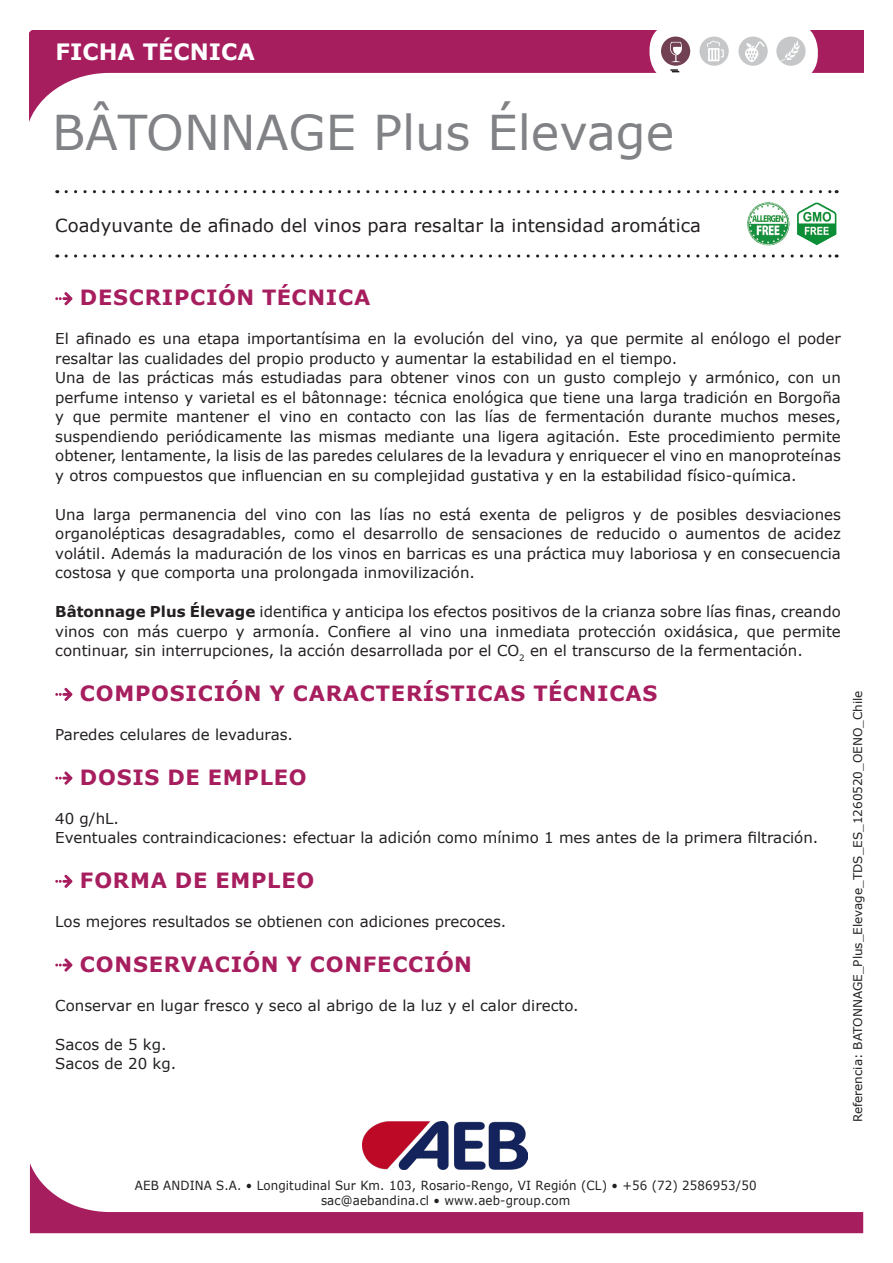
<style>
.page{position:relative;width:893px;height:1263px;background:#fff}
.page>*{position:absolute;margin:0;border:0;box-sizing:border-box;transform-origin:0 0}
.t1{font:48px "Verdana";color:#808285}
.t2{font:700 22.5px "Verdana";color:#fff}
.testo_ok{font:700 21px "Verdana";letter-spacing:.035em;color:#a71e5f}
.Benefici_prodotto{font:18px "Verdana";color:#231f20}
.testo_ok-2{font:15px/19.5px "Verdana";color:#231f20;text-align:justify}
.t3{font:12.6px/15.1px "Verdana";letter-spacing:.01em;color:#231f20;text-align:center;scale:.94 1}
.t4{font:12px "Verdana";color:#231f20}
.s1{font-weight:700}
</style>
<div class="page">
<img style="left:363px;top:1121px;width:164px;height:42px">
<svg style="left:30px;top:1163px;width:833px;height:70px"></svg>
<svg style="left:30px;top:30px;width:833px;height:89px"></svg>
<div style="left:651px;top:22px;width:167px;height:60px;background:#fff;border-radius:28px"></div>
<div style="left:776px;top:37px;width:30px;height:29px;background:#c6c7c8;border-radius:50%"></div>
<svg style="left:781px;top:41px;width:19px;height:20px"></svg>
<div style="left:738px;top:37px;width:30px;height:29px;background:#c6c7c8;border-radius:50%"></div>
<div style="left:661px;top:37px;width:29px;height:29px;background:#724053;border-radius:50%"></div>
<div style="left:699px;top:37px;width:30px;height:29px;background:#c6c7c8;border-radius:50%"></div>
<svg style="left:707px;top:41px;width:17px;height:20px"></svg>
<svg style="left:670px;top:42px;width:12px;height:20px"></svg>
<svg style="left:745px;top:41px;width:20px;height:21px"></svg>
<svg style="left:66px;top:190px;width:771px;height:3px"></svg>
<svg style="left:66px;top:254px;width:771px;height:4px"></svg>
<svg style="left:670px;top:69px;width:9px;height:3px"></svg>
<svg style="left:55px;top:292px;width:17px;height:13px"></svg>
<svg style="left:55px;top:688px;width:17px;height:13px"></svg>
<svg style="left:55px;top:771px;width:17px;height:14px"></svg>
<svg style="left:55px;top:875px;width:17px;height:13px"></svg>
<svg style="left:55px;top:958px;width:17px;height:13px"></svg>
<img style="left:748px;top:202px;width:89px;height:44px">
<h2 class="t2" style="left:56px;top:36px;width:201px">FICHA TÉCNICA</h2>
<p class="t1" style="left:52px;top:100px;width:624px">BÂTONNAGE Plus Élevage</p>
<p class="Benefici_prodotto" style="left:55px;top:213px;width:647px">Coadyuvante de afinado del vinos para resaltar la intensidad aromática</p>
<p class="testo_ok" style="left:80px;top:283px;width:292px">DESCRIPCIÓN TÉCNICA</p>
<p class="testo_ok-2" style="left:55px;top:329px;width:787px">El afinado es una etapa importantísima en la evolución del vino, ya que permite al enólogo el poder resaltar las cualidades del propio producto y aumentar la estabilidad en el tiempo.</p>
<p class="testo_ok-2" style="left:55px;top:368px;width:787px">Una de las prácticas más estudiadas para obtener vinos con un gusto complejo y armónico, con un perfume intenso y varietal es el bâtonnage: técnica enológica que tiene una larga tradición en Borgoña y que permite mantener el vino en contacto con las lías de fermentación durante muchos meses, suspendiendo periódicamente las mismas mediante una ligera agitación. Este procedimiento permite obtener, lentamente, la lisis de las paredes celulares de la levadura y enriquecer el vino en manoproteínas y otros compuestos que influencian en su complejidad gustativa y en la estabilidad físico-química.</p>
<p class="testo_ok-2" style="left:55px;top:504px;width:787px">Una larga permanencia del vino con las lías no está exenta de peligros y de posibles desviaciones organolépticas desagradables, como el desarrollo de sensaciones de reducido o aumentos de acidez volátil. Además la maduración de los vinos en barricas es una práctica muy laboriosa y en consecuencia costosa y que comporta una prolongada inmovilización.</p>
<p class="testo_ok-2" style="left:55px;top:602px;width:787px"><span class="s1">Bâtonnage Plus Élevage</span> identifica y anticipa los efectos positivos de la crianza sobre lías finas, creando vinos con más cuerpo y armonía. Confiere al vino una inmediata protección oxidásica, que permite continuar, sin interrupciones, la acción desarrollada por el CO<sub>2</sub> en el transcurso de la fermentación.</p>
<p class="testo_ok" style="left:80px;top:678px;width:579px">COMPOSICIÓN Y CARACTERÍSTICAS TÉCNICAS</p>
<p class="testo_ok-2" style="left:55px;top:725px;width:239px">Paredes celulares de levaduras.</p>
<p class="testo_ok" style="left:80px;top:762px;width:228px">DOSIS DE EMPLEO</p>
<p class="testo_ok-2" style="left:55px;top:808px;width:65px">40 g/hL.</p>
<p class="testo_ok-2" style="left:55px;top:828px;width:764px">Eventuales contraindicaciones: efectuar la adición como mínimo 1 mes antes de la primera filtración.</p>
<p class="testo_ok" style="left:80px;top:865px;width:236px">FORMA DE EMPLEO</p>
<p class="testo_ok-2" style="left:55px;top:911px;width:453px">Los mejores resultados se obtienen con adiciones precoces.</p>
<p class="testo_ok" style="left:80px;top:949px;width:394px">CONSERVACIÓN Y CONFECCIÓN</p>
<p class="testo_ok-2" style="left:55px;top:995px;width:525px">Conservar en lugar fresco y seco al abrigo de la luz y el calor directo.</p>
<p class="testo_ok-2" style="left:55px;top:1034px;width:113px">Sacos de 5 kg.</p>
<p class="testo_ok-2" style="left:55px;top:1054px;width:122px">Sacos de 20 kg.</p>
<p class="t4" style="left:850px;top:1122px;width:433px;rotate:-90deg">Referencia: BATONNAGE_Plus_Elevage_TDS_ES_1260520_OENO_Chile</p>
<p class="t3" style="left:135px;top:1177px;width:663px">AEB ANDINA S.A. • Longitudinal Sur Km. 103, Rosario-Rengo, VI Región (CL) • +56 (72) 2586953/50 sac@aebandina.cl • www.aeb-group.com</p>
</div>
